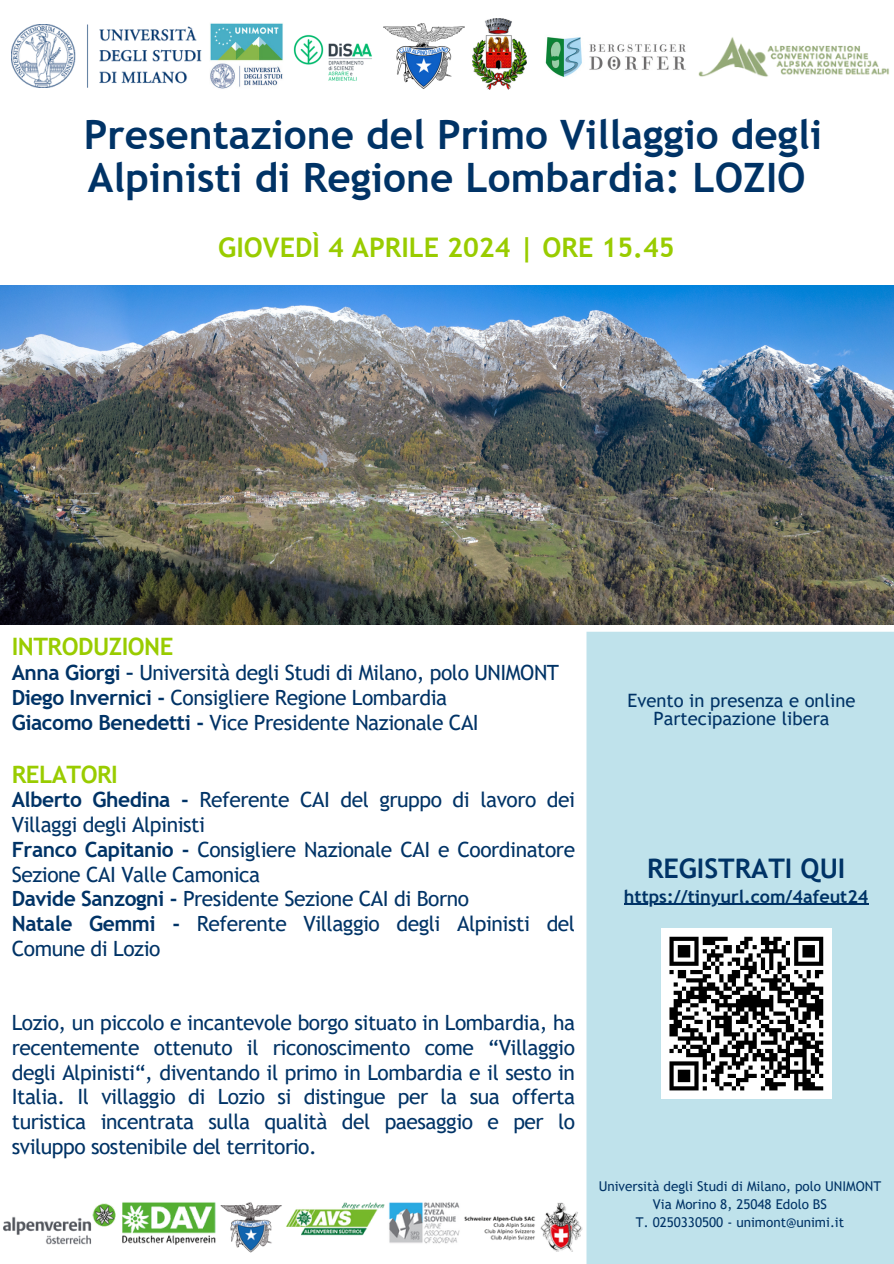
<style>
.page{position:relative;width:894px;height:1264px;background:#fff}
.page>*{position:absolute;margin:0;border:0;box-sizing:border-box;transform-origin:0 0}
.t1{font:700 40.5px/43.8px "Trebuchet MS";color:#036}
.t2{font:700 27px "Trebuchet MS";color:#9c0}
.t3{font:700 27px "Trebuchet MS";color:#036}
.t4{font:700 24px "Trebuchet MS";letter-spacing:-.02em;color:#9c0}
.t5{font:21px/24.8px "Trebuchet MS";letter-spacing:-.02em;color:#036}
.t6{font:18.45px/18px "Trebuchet MS";color:#036;text-align:center}
.t7{font:700 18px "Trebuchet MS";color:#036}
.t8{font:13.5px "Trebuchet MS";color:#036}
.s1{font-weight:700}
</style>
<div class="page">
<div style="left:586px;top:631px;width:307px;height:632px;background:#bfe2eb"></div>
<img style="left:12px;top:24px;width:189px;height:64px">
<img style="left:210px;top:23px;width:73px;height:66px">
<img style="left:293px;top:35px;width:79px;height:46px">
<img style="left:3px;top:1202px;width:580px;height:51px">
<img style="left:0;top:285px;width:893px;height:339px">
<img style="left:383px;top:24px;width:81px;height:65px">
<img style="left:472px;top:18px;width:54px;height:71px">
<img style="left:545px;top:37px;width:141px;height:40px">
<img style="left:698px;top:37px;width:190px;height:40px">
<hr style="left:623px;top:903px;width:245px;height:1px;background:#036">
<div style="left:661px;top:928px;width:170px;height:170px;background:#fff"></div>
<svg style="left:669px;top:936px;width:155px;height:155px"></svg>
<h2 class="t1" style="left:84px;top:112px;width:739px">Presentazione del Primo Villaggio degli<br>Alpinisti di Regione Lombardia: LOZIO</h2>
<h3 class="t2" style="left:218px;top:231px;width:458px">GIOVEDÌ 4 APRILE 2024 | ORE 15.45</h3>
<h3 class="t4" style="left:12px;top:632px;width:163px">INTRODUZIONE</h3>
<h3 class="t5" style="left:12px;top:660px;width:548px"><span class="s1">Anna Giorgi –</span> Università degli Studi di Milano, polo UNIMONT<br><span class="s1">Diego Invernici -</span> Consigliere Regione Lombardia<br><span class="s1">Giacomo Benedetti -</span> Vice Presidente Nazionale CAI</h3>
<p class="t4" style="left:12px;top:760px;width:107px">RELATORI</p>
<p class="t5" style="left:12px;top:787px;width:564px"><span class="s1">Alberto Ghedina -</span> Referente CAI del gruppo di lavoro dei Villaggi degli Alpinisti<br><span class="s1">Franco Capitanio -</span> Consigliere Nazionale CAI e Coordinatore Sezione CAI Valle Camonica<br><span class="s1">Davide Sanzogni -</span> Presidente Sezione CAI di Borno<br><span class="s1">Natale Gemmi -</span> Referente Villaggio degli Alpinisti del Comune di Lozio</p>
<p class="t5" style="left:12px;top:1010px;width:564px;text-align:justify">Lozio, un piccolo e incantevole borgo situato in Lombardia, ha recentemente ottenuto il riconoscimento come “Villaggio degli Alpinisti“, diventando il primo in Lombardia e il sesto in Italia. Il villaggio di Lozio si distingue per la sua offerta turistica incentrata sulla qualità del paesaggio e per lo sviluppo sostenibile del territorio.</p>
<h5 class="t6" style="left:627px;top:691px;width:229px">Evento in presenza e online<br>Partecipazione libera</h5>
<h4 class="t3" style="left:646px;top:852px;width:200px">REGISTRATI QUI</h4>
<p class="t7" style="left:623px;top:885px;width:246px">https://tinyurl.com/4afeut24</p>
<p class="t8" style="left:598px;top:1178px;width:284px">Università degli Studi di Milano, polo UNIMONT</p>
<p class="t8" style="left:652px;top:1196px;width:175px">Via Morino 8, 25048 Edolo BS</p>
<p class="t8" style="left:635px;top:1213px;width:210px">T. 0250330500 - unimont@unimi.it</p>
</div>
